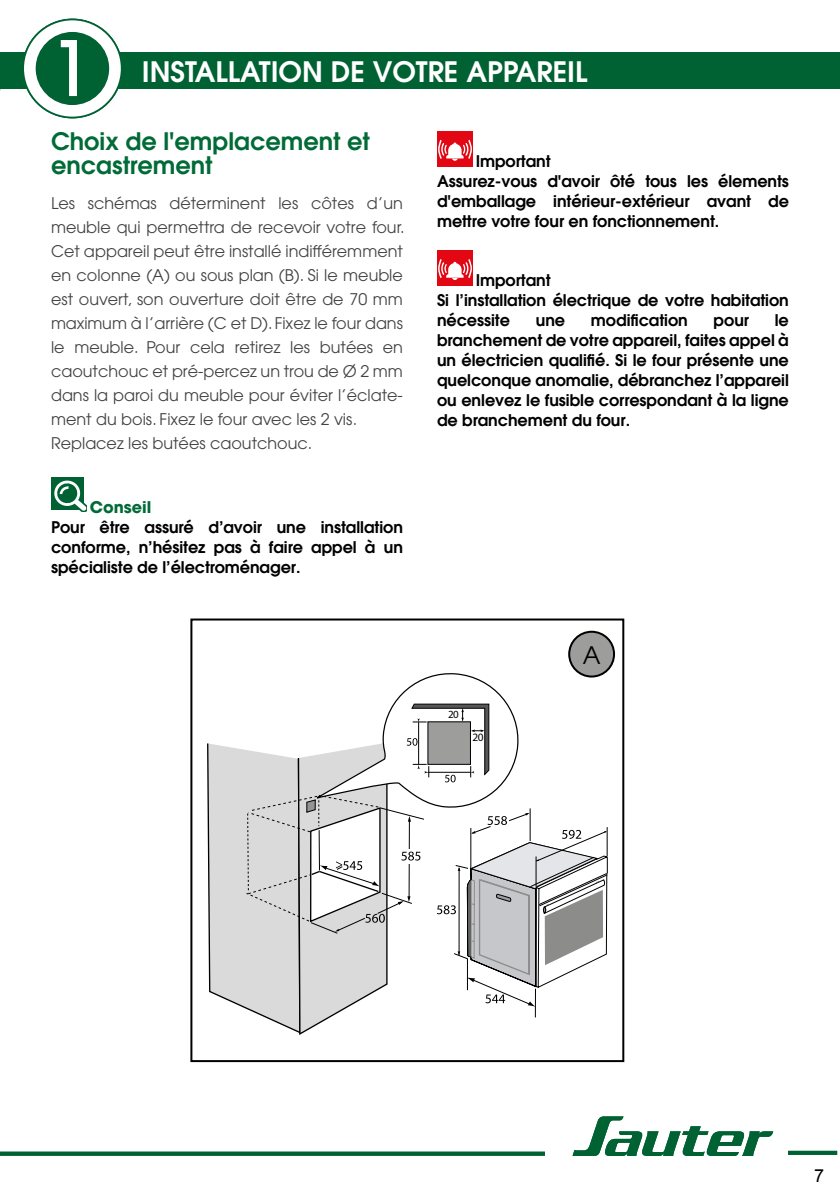
<style>
.page{position:relative;width:840px;height:1191px;background:#fff}
.page>*{position:absolute;margin:0;border:0;box-sizing:border-box;transform-origin:0 0}
.t1{font:500 75.6px "Avant Garde";color:#fff}
.t2{font:600 28px "Avant Garde";color:#fff}
.t3{font:600 24px/24px "Avant Garde";color:#006b37}
.t4{font:24px "Avant Garde";color:#000}
.t5{font:18px "Arial";color:#000}
.t6{font:600 16px/20px "Avant Garde";letter-spacing:-.005em;color:#000;text-align:justify}
.t7{font:16px/24px "Avant Garde";color:#424241}
.t8{font:700 16px "Avant Garde";color:#006b37}
.t9{font:11.2px "Myriad";color:#000}
.t10{font:11px "Myriad";color:#000}
</style>
<div class="page">
<svg style="left:207px;top:673px;width:400px;height:362px"></svg>
<div style="left:190px;top:618px;width:434px;height:444px;border:2px solid #000"></div>
<div style="left:569px;top:632px;width:44px;height:44px;background:#9d9d9c;border-radius:50%"></div>
<div style="left:568px;top:631px;width:46px;height:46px;border:2px solid #000;border-radius:50%"></div>
<div style="left:51px;top:477px;width:33px;height:32px;background:#006233"></div>
<svg style="left:53px;top:480px;width:34px;height:31px"></svg>
<svg style="left:437px;top:131px;width:36px;height:36px"></svg>
<div style="left:437px;top:132px;width:35px;height:35px;background:#e30613"></div>
<svg style="left:438px;top:140px;width:33px;height:21px"></svg>
<div style="left:437px;top:250px;width:38px;height:36px;background:linear-gradient(to bottom,#fff,#fff)"></div>
<div style="left:437px;top:251px;width:35px;height:35px;background:#e30613"></div>
<svg style="left:438px;top:259px;width:33px;height:21px"></svg>
<svg style="left:0;top:1151px;width:544px;height:4px;background:#20754c"></svg>
<svg style="left:572px;top:1116px;width:200px;height:40px"></svg>
<svg style="left:788px;top:1150px;width:48px;height:4px"></svg>
<div style="left:0;top:52px;width:839px;height:37px;background:#006233"></div>
<div style="left:23px;top:19px;width:99px;height:98px;background:#fff;border-radius:50%"></div>
<div style="left:22px;top:19px;width:100px;height:99px;border:2px solid #006233;border-radius:50%"></div>
<div style="left:36px;top:32px;width:73px;height:73px;background:#006233;border-radius:50%"></div>
<h1 class="t1" style="left:50px;top:22px;width:44px">1</h1>
<h2 class="t2" style="left:142px;top:54px;width:447px">INSTALLATION DE VOTRE APPAREIL</h2>
<h3 class="t3" style="left:51px;top:128px;width:320px">Choix de l'emplacement et encastrement</h3>
<p class="t7" style="left:51px;top:191px;width:355px">Les schémas déterminent les côtes d’un meuble qui permettra de recevoir votre four.<br>Cet appareil peut être installé indifféremment en colonne (A) ou sous plan (B). Si le meuble est ouvert, son ouverture doit être de 70 mm maximum à l’arrière (C et D). Fixez le four dans le meuble. Pour cela retirez les butées en caoutchouc et pré-percez un trou de Ø 2 mm dans la paroi du meuble pour éviter l’éclate&shy;ment du bois. Fixez le four avec les 2 vis.<br>Replacez les butées caoutchouc.</p>
<p class="t8" style="left:90px;top:496px;width:63px">Conseil</p>
<p class="t6" style="left:51px;top:516px;width:353px">Pour être assuré d’avoir une installation conforme, n’hésitez pas à faire appel à un spécialiste de l’électroménager.</p>
<p class="t6" style="left:437px;top:151px;width:353px;text-align:left;text-indent:39px">Important<br>Assurez-vous d'avoir ôté tous les élements d'emballage intérieur-extérieur avant de mettre votre four en fonctionnement.</p>
<p class="t6" style="left:437px;top:270px;width:353px;text-align:left;text-indent:39px">Important<br>Si l’installation électrique de votre habitation nécessite</p>
<p class="t6" style="left:535px;top:310px;width:31px">une</p>
<p class="t6" style="left:590px;top:310px;width:98px">modification</p>
<p class="t6" style="left:713px;top:310px;width:37px">pour</p>
<p class="t6" style="left:437px;top:310px;width:353px;text-indent:337px">le branchement de votre appareil, faites appel à un électricien qualifié. Si le four présente une quelconque anomalie, débranchez l’appareil ou enlevez le fusible correspondant à la ligne de branchement du four.</p>
<p class="t10" style="left:448px;top:709px;width:12px">20</p>
<p class="t9" style="left:472px;top:731px;width:13px">20</p>
<h3 class="t4" style="left:582px;top:640px;width:19px">A</h3>
<p class="t5" style="left:813px;top:1163px;width:12px">7</p>
</div>
